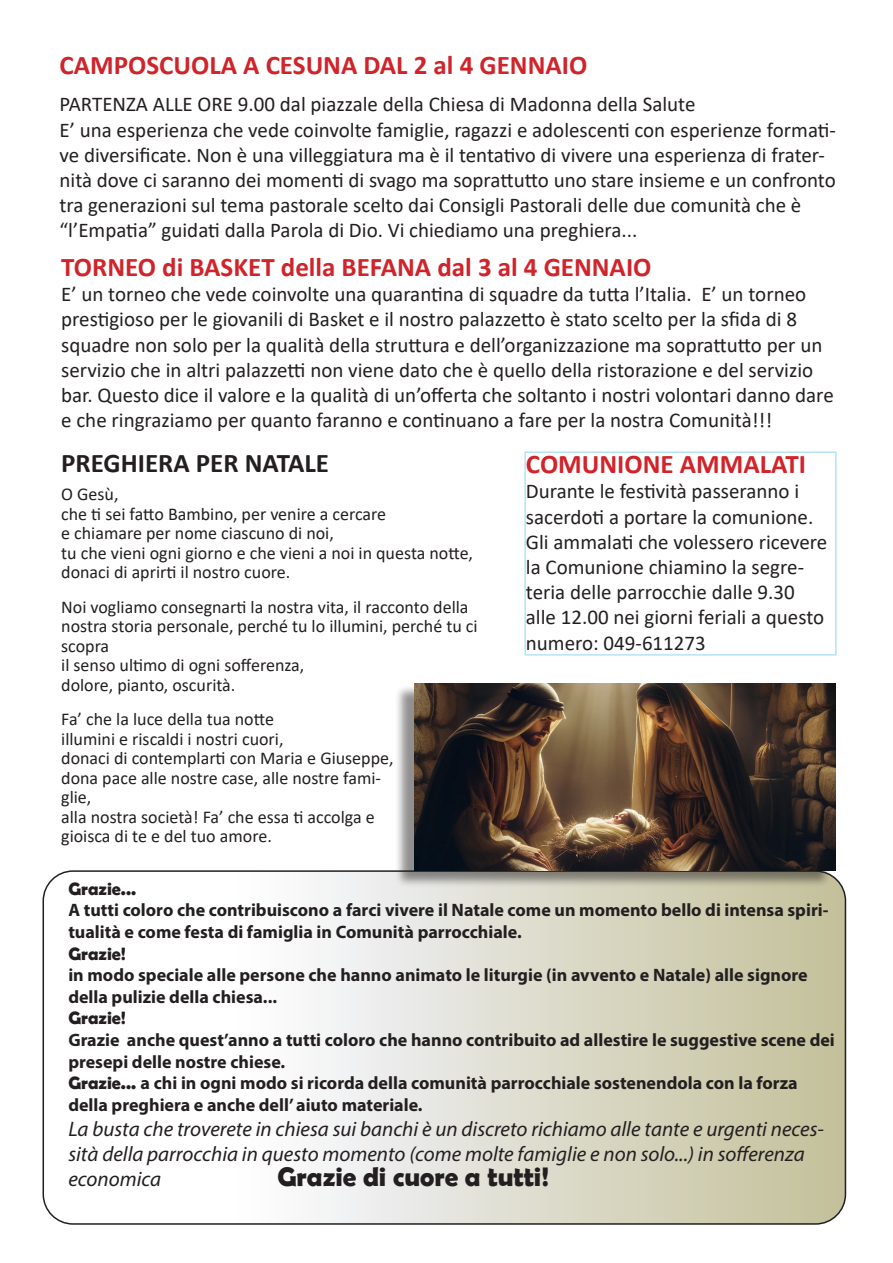
<style>
.page{position:relative;width:893px;height:1263px;background:#fff}
.page>*{position:absolute;margin:0;border:0;box-sizing:border-box;transform-origin:0 0}
.t1{font:700 27px "Calibri";color:#d1232a}
.t2{font:700 27px "Berlin Sans FB Demi";color:#231f20}
.t3{font:700 27px "Calibri";color:#231f20}
.t4{font:21px/25.2px "Calibri";color:#231f20}
.t5{font:italic 21px/25.2px "Myriad Pro";color:#231f20}
.t6{font:18px/19.5px "Calibri";color:#231f20}
.t7{font:700 18px/21.6px "Myriad Pro";color:#231f20}
.t8{font:700 18px "Berlin Sans FB Demi";color:#231f20}
.s1{font-family:"Berlin Sans FB Demi"}
</style>
<div class="page">
<svg style="left:43px;top:873px;width:801px;height:349px"></svg>
<div style="left:394px;top:684px;width:438px;height:203px;background:#231f20;opacity:.5"></div>
<img style="left:414px;top:683px;width:422px;height:187px">
<div style="left:524px;top:451px;width:313px;height:205px;border:2px solid #b3e3f9"></div>
<p class="t1" style="left:60px;top:46px;width:529px">CAMPOSCUOLA A CESUNA DAL 2 al 4 GENNAIO</p>
<p class="t4" style="left:60px;top:91px;width:638px">PARTENZA ALLE ORE 9.00 dal piazzale della Chiesa di Madonna della Salute</p>
<p class="t4" style="left:60px;top:117px;width:778px">E’ una esperienza che vede coinvolte famiglie, ragazzi e adolescenti con esperienze formati&shy;ve diversificate. Non è una villeggiatura ma è il tentativo di vivere una esperienza di frater&shy;nità dove ci saranno dei momenti di svago ma soprattutto uno stare insieme e un confronto tra generazioni sul tema pastorale scelto dai Consigli Pastorali delle due comunità che è “l’Empatia” guidati dalla Parola di Dio. Vi chiediamo una preghiera...</p>
<p class="t1" style="left:61px;top:248px;width:592px">TORNEO di BASKET della BEFANA dal 3 al 4 GENNAIO</p>
<p class="t4" style="left:61px;top:281px;width:774px">E’ un torneo che vede coinvolte una quarantina di squadre da tutta l’Italia. E’ un torneo prestigioso per le giovanili di Basket e il nostro palazzetto è stato scelto per la sfida di 8 squadre non solo per la qualità della struttura e dell’organizzazione ma soprattutto per un servizio che in altri palazzetti non viene dato che è quello della ristorazione e del servizio bar. Questo dice il valore e la qualità di un’offerta che soltanto i nostri volontari danno dare e che ringraziamo per quanto faranno e continuano a fare per la nostra Comunità!!!</p>
<p class="t1" style="left:526px;top:445px;width:282px">COMUNIONE AMMALATI</p>
<p class="t4" style="left:526px;top:478px;width:303px">Durante le festività passeranno i sacerdoti a portare la comunione.<br>Gli ammalati che volessero ricevere la Comunione chiamino la segre&shy;teria delle parrocchie dalle 9.30 alle 12.00 nei giorni feriali a questo numero: 049-611273</p>
<p class="t3" style="left:61px;top:444px;width:269px">PREGHIERA PER NATALE</p>
<p class="t6" style="left:61px;top:484px;width:59px">O Gesù,</p>
<p class="t6" style="left:61px;top:503px;width:327px">che ti sei fatto Bambino, per venire a cercare</p>
<p class="t6" style="left:61px;top:523px;width:274px">e chiamare per nome ciascuno di noi,</p>
<p class="t6" style="left:61px;top:542px;width:413px">tu che vieni ogni giorno e che vieni a noi in questa notte,</p>
<p class="t6" style="left:61px;top:562px;width:231px">donaci di aprirti il nostro cuore.</p>
<p class="t6" style="left:61px;top:596px;width:418px">Noi vogliamo consegnarti la nostra vita, il racconto della nostra storia personale, perché tu lo illumini, perché tu ci scopra</p>
<p class="t6" style="left:61px;top:655px;width:245px">il senso ultimo di ogni sofferenza,</p>
<p class="t6" style="left:61px;top:674px;width:176px">dolore, pianto, oscurità.</p>
<p class="t6" style="left:61px;top:709px;width:214px">Fa’ che la luce della tua notte</p>
<p class="t6" style="left:61px;top:728px;width:224px">illumini e riscaldi i nostri cuori,</p>
<p class="t6" style="left:61px;top:748px;width:334px">donaci di contemplarti con Maria e Giuseppe, dona pace alle nostre case, alle nostre fami&shy;glie,</p>
<p class="t6" style="left:61px;top:806px;width:315px">alla nostra società! Fa’ che essa ti accolga e gioisca di te e del tuo amore.</p>
<p class="t8" style="left:68px;top:878px;width:69px">Grazie...</p>
<p class="t7" style="left:68px;top:899px;width:762px">A tutti coloro che contribuiscono a farci vivere il Natale come un momento bello di intensa spiri&shy;tualità e come festa di famiglia in Comunità parrocchiale.</p>
<p class="t8" style="left:68px;top:943px;width:59px">Grazie!</p>
<p class="t7" style="left:68px;top:964px;width:741px">in modo speciale alle persone che hanno animato le liturgie (in avvento e Natale) alle signore della pulizie della chiesa...</p>
<p class="t8" style="left:68px;top:1008px;width:59px">Grazie!</p>
<p class="t7" style="left:68px;top:1028px;width:768px">Grazie anche quest’anno a tutti coloro che hanno contribuito ad allestire le suggestive scene dei presepi delle nostre chiese.</p>
<p class="t7" style="left:68px;top:1072px;width:731px"><span class="s1">Grazie...</span> a chi in ogni modo si ricorda della comunità parrocchiale sostenendola con la forza della preghiera e anche dell’ aiuto materiale.</p>
<p class="t5" style="left:68px;top:1116px;width:757px">La busta che troverete in chiesa sui banchi è un discreto richiamo alle tante e urgenti neces&shy;sità della parrocchia in questo momento (come molte famiglie e non solo...) in sofferenza economica</p>
<p class="t2" style="left:277px;top:1161px;width:273px">Grazie di cuore a tutti!</p>
</div>
